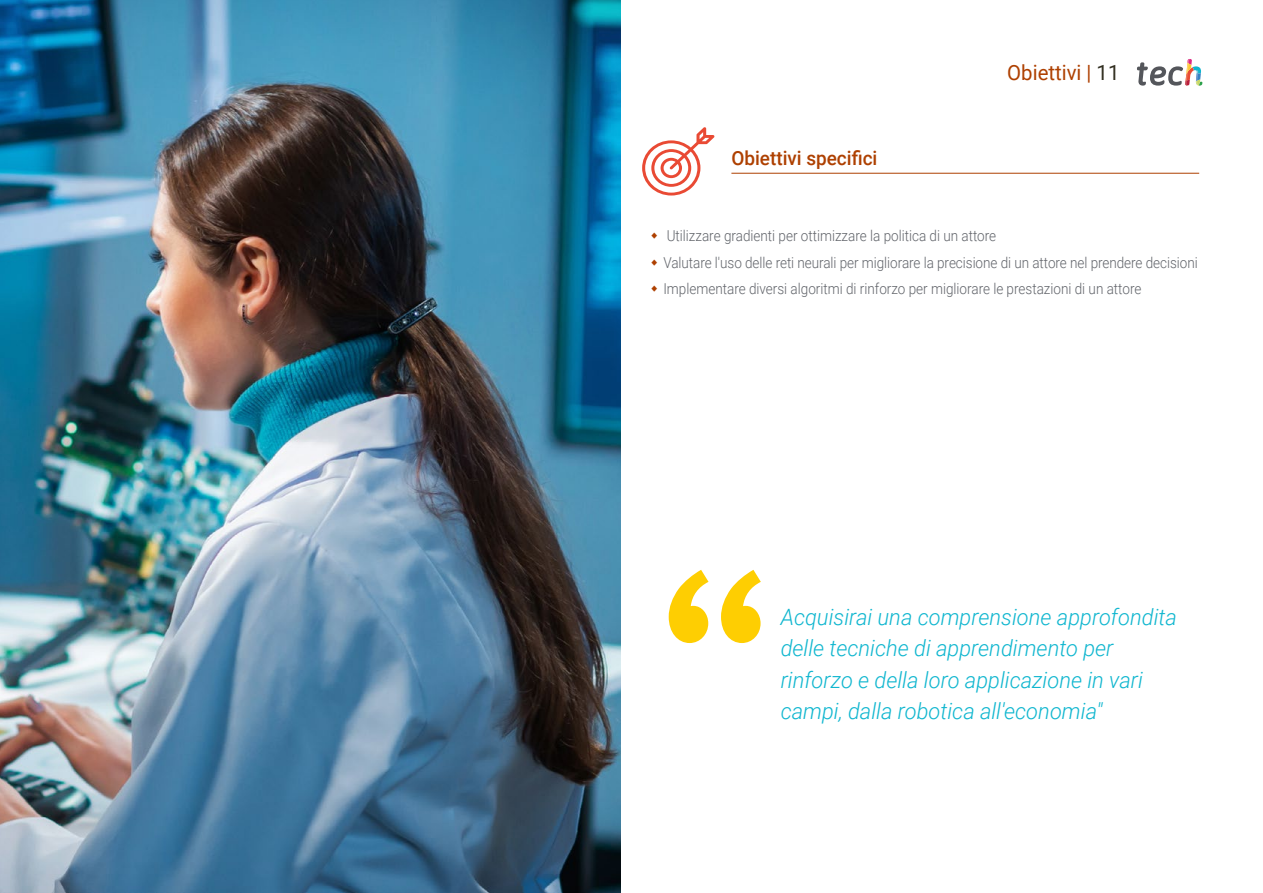
<style>
.page{position:relative;width:1263px;height:893px;background:#fff}
.page>*{position:absolute;margin:0;border:0;box-sizing:border-box;transform-origin:0 0}
.t1{font:italic 300 22.5px/31.5px "Roboto";color:#0fb6cf}
.t2{font:21px "Roboto";color:#ae4000}
.t3{font:500 19.5px "Roboto";color:#ae4000}
.t4{font:300 15px/26.7px "Roboto";color:#61646a;scale:.9 1}
.s1{color:#312e20}
</style>
<div class="page">
<hr style="left:731px;top:173px;width:468px;height:1px;background:#ae4000">
<svg style="left:642px;top:127px;width:72px;height:69px"></svg>
<img style="left:0;top:0;width:621px;height:893px">
<svg style="left:1137px;top:59px;width:65px;height:27px"></svg>
<svg style="left:669px;top:570px;width:92px;height:73px"></svg>
<h3 class="t3" style="left:731px;top:144px;width:147px">Obiettivi specifici</h3>
<h2 class="t2" style="left:1007px;top:57px;width:114px">Obiettivi | <span class="s1">11</span></h2>
<p class="t4" style="left:663px;top:222px;width:595px">Utilizzare gradienti per ottimizzare la politica di un attore<br>Valutare l'uso delle reti neurali per migliorare la precisione di un attore nel prendere decisioni<br>Implementare diversi algoritmi di rinforzo per migliorare le prestazioni di un attore</p>
<h1 class="t1" style="left:781px;top:600px;width:398px">Acquisirai una comprensione approfondita delle tecniche di apprendimento per rinforzo e della loro applicazione in vari campi, dalla robotica all'economia"</h1>
</div>
